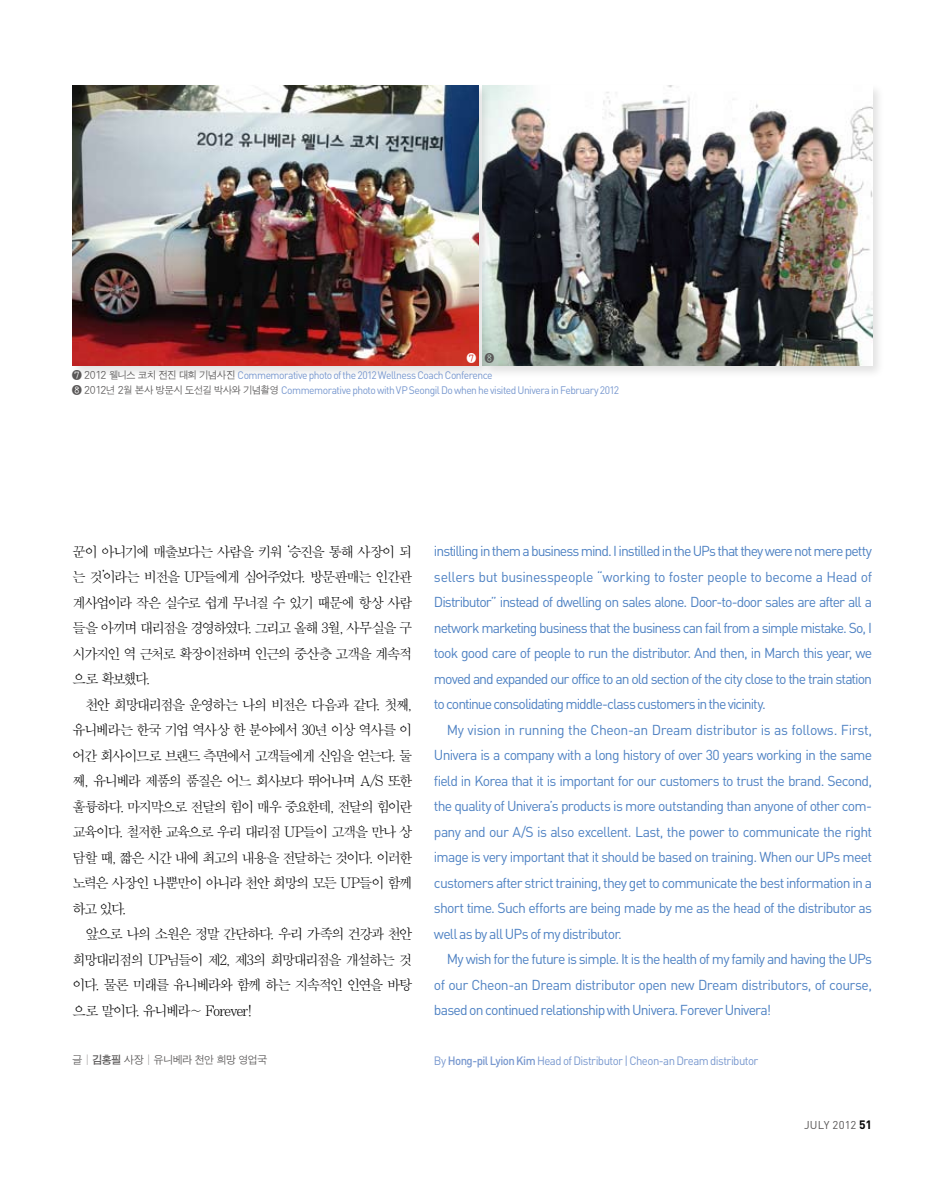
<style>
.page{position:relative;width:936px;height:1191px;background:#fff}
.page>*{position:absolute;margin:0;border:0;box-sizing:border-box;transform-origin:0 0}
.t1{font:14.25px "DIN";letter-spacing:-.06em;color:#4f82c3}
.t2{font:14.25px "DIN";letter-spacing:-.04em;color:#4f82c3}
.t3{font:14.25px "DIN";letter-spacing:-.03em;color:#4f82c3}
.t4{font:14.25px "DIN";letter-spacing:-.025em;color:#4f82c3}
.t5{font:14.1px "SMSS Myung Jo Std";letter-spacing:-.15em;color:#000}
.t6{font:12px "DIN";letter-spacing:-.05em;color:#7898cf;scale:.95 1}
.t7{font:11.25px "DIN";letter-spacing:.01em;color:#595757}
.t8{font:10.95px "SMJ Gothic Std";letter-spacing:-.095em;color:#595757;scale:.95 1}
.t9{font:10.8px/15px "DIN";letter-spacing:-.05em;color:#7898cf;scale:.95 1}
.t10{font:10.2px "SMJ Gothic Std";color:#fff;scale:.92 1}
.s1{color:#595757}
.s2{font-family:"SMJ Gothic Std";font-size:10.2px;color:#595757}
.s3{font-family:"SMT Gothic Std"}
.s4{font-weight:500}
.s5{font-weight:700;font-size:12px;color:#000}
</style>
<div class="page">
<div style="left:479px;top:82px;width:406px;height:297px;background:#000;opacity:.12"></div>
<img style="left:491px;top:85px;width:381px;height:281px">
<div style="left:69px;top:82px;width:422px;height:297px;background:#000;opacity:.12"></div>
<img style="left:72px;top:85px;width:406px;height:281px">
<p class="t10" style="left:467px;top:353px;width:31px">❼ <span class="s1">❽</span></p>
<p class="t9" style="left:72px;top:368px;width:577px"><span class="s2">❼ 2012 웰니스 코치 전진 대회 기념사진</span> Commemorative photo of the 2012 Wellness Coach Conference<br><span class="s2">❽ 2012년 2월 본사 방문시 도선길 박사와 기념촬영</span> Commemorative photo with VP Seongil Do when he visited Univera in February 2012</p>
<p class="t5" style="left:72px;top:544px;width:342px">꾼이 아니기에 매출보다는 사람을 키워 ‘승진을 통해 사장이 되</p>
<p class="t5" style="left:72px;top:570px;width:342px">는 것’이라는 비전을 UP들에게 심어주었다. 방문판매는 인간관</p>
<p class="t5" style="left:72px;top:595px;width:342px">계사업이라 작은 실수로 쉽게 무너질 수 있기 때문에 항상 사람</p>
<p class="t5" style="left:72px;top:621px;width:342px">들을 아끼며 대리점을 경영하였다. 그리고 올해 3월, 사무실을 구</p>
<p class="t5" style="left:72px;top:646px;width:342px">시가지인 역 근처로 확장이전하며 인근의 중산층 고객을 계속적</p>
<p class="t5" style="left:72px;top:672px;width:80px">으로 확보했다.</p>
<p class="t5" style="left:85px;top:697px;width:329px">천안 희망대리점을 운영하는 나의 비전은 다음과 같다. 첫째,</p>
<p class="t5" style="left:72px;top:723px;width:342px">유니베라는 한국 기업 역사상 한 분야에서 30년 이상 역사를 이</p>
<p class="t5" style="left:72px;top:748px;width:342px">어간 회사이므로 브랜드 측면에서 고객들에게 신임을 얻는다. 둘</p>
<p class="t5" style="left:72px;top:774px;width:342px">째, 유니베라 제품의 품질은 어느 회사보다 뛰어나며 A/S 또한</p>
<p class="t5" style="left:72px;top:799px;width:342px">훌륭하다. 마지막으로 전달의 힘이 매우 중요한데, 전달의 힘이란</p>
<p class="t5" style="left:72px;top:825px;width:342px">교육이다. 철저한 교육으로 우리 대리점 UP들이 고객을 만나 상</p>
<p class="t5" style="left:72px;top:850px;width:342px">담할 때, 짧은 시간 내에 최고의 내용을 전달하는 것이다. 이러한</p>
<p class="t5" style="left:72px;top:876px;width:342px">노력은 사장인 나뿐만이 아니라 천안 희망의 모든 UP들이 함께</p>
<p class="t5" style="left:72px;top:901px;width:56px">하고 있다.</p>
<p class="t5" style="left:85px;top:927px;width:329px">앞으로 나의 소원은 정말 간단하다. 우리 가족의 건강과 천안</p>
<p class="t5" style="left:72px;top:952px;width:342px">희망대리점의 UP님들이 제2, 제3의 희망대리점을 개설하는 것</p>
<p class="t5" style="left:72px;top:978px;width:342px">이다. 물론 미래를 유니베라와 함께 하는 지속적인 인연을 바탕</p>
<p class="t5" style="left:72px;top:1003px;width:182px">으로 말이다. 유니베라~ Forever!</p>
<p class="t8" style="left:72px;top:1054px;width:207px">글 | <span class="s3">김홍필</span> 사장 | 유니베라 천안 희망 영업국</p>
<p class="t1" style="left:434px;top:542px;width:439px">instilling in them a business mind. I instilled in the UPs that they were not mere petty</p>
<p class="t4" style="left:434px;top:568px;width:439px">sellers but businesspeople “working to foster people to become a Head of</p>
<p class="t1" style="left:434px;top:593px;width:439px">Distributor” instead of dwelling on sales alone. Door-to-door sales are after all a</p>
<p class="t1" style="left:434px;top:619px;width:439px">network marketing business that the business can fail from a simple mistake. So, I</p>
<p class="t1" style="left:434px;top:644px;width:439px">took good care of people to run the distributor. And then, in March this year, we</p>
<p class="t1" style="left:434px;top:670px;width:439px">moved and expanded our office to an old section of the city close to the train station</p>
<p class="t1" style="left:434px;top:695px;width:333px">to continue consolidating middle-class customers in the vicinity.</p>
<p class="t3" style="left:446px;top:721px;width:427px">My vision in running the Cheon-an Dream distributor is as follows. First,</p>
<p class="t1" style="left:434px;top:746px;width:439px">Univera is a company with a long history of over 30 years working in the same</p>
<p class="t1" style="left:434px;top:772px;width:439px">field in Korea that it is important for our customers to trust the brand. Second,</p>
<p class="t1" style="left:434px;top:797px;width:439px">the quality of Univera’s products is more outstanding than anyone of other com-</p>
<p class="t1" style="left:434px;top:823px;width:439px">pany and our A/S is also excellent. Last, the power to communicate the right</p>
<p class="t1" style="left:434px;top:848px;width:439px">image is very important that it should be based on training. When our UPs meet</p>
<p class="t1" style="left:434px;top:874px;width:439px">customers after strict training, they get to communicate the best information in a</p>
<p class="t1" style="left:434px;top:899px;width:439px">short time. Such efforts are being made by me as the head of the distributor as</p>
<p class="t1" style="left:434px;top:925px;width:189px">well as by all UPs of my distributor.</p>
<p class="t1" style="left:446px;top:950px;width:427px">My wish for the future is simple. It is the health of my family and having the UPs</p>
<p class="t2" style="left:434px;top:976px;width:439px">of our Cheon-an Dream distributor open new Dream distributors, of course,</p>
<p class="t1" style="left:434px;top:1001px;width:338px">based on continued relationship with Univera. Forever Univera!</p>
<p class="t6" style="left:434px;top:1052px;width:343px">By <span class="s4">Hong-pil Lyion Kim</span> Head of Distributor | Cheon-an Dream distributor</p>
<p class="t7" style="left:804px;top:1117px;width:70px">JULY 2012 <span class="s5">51</span></p>
</div>
